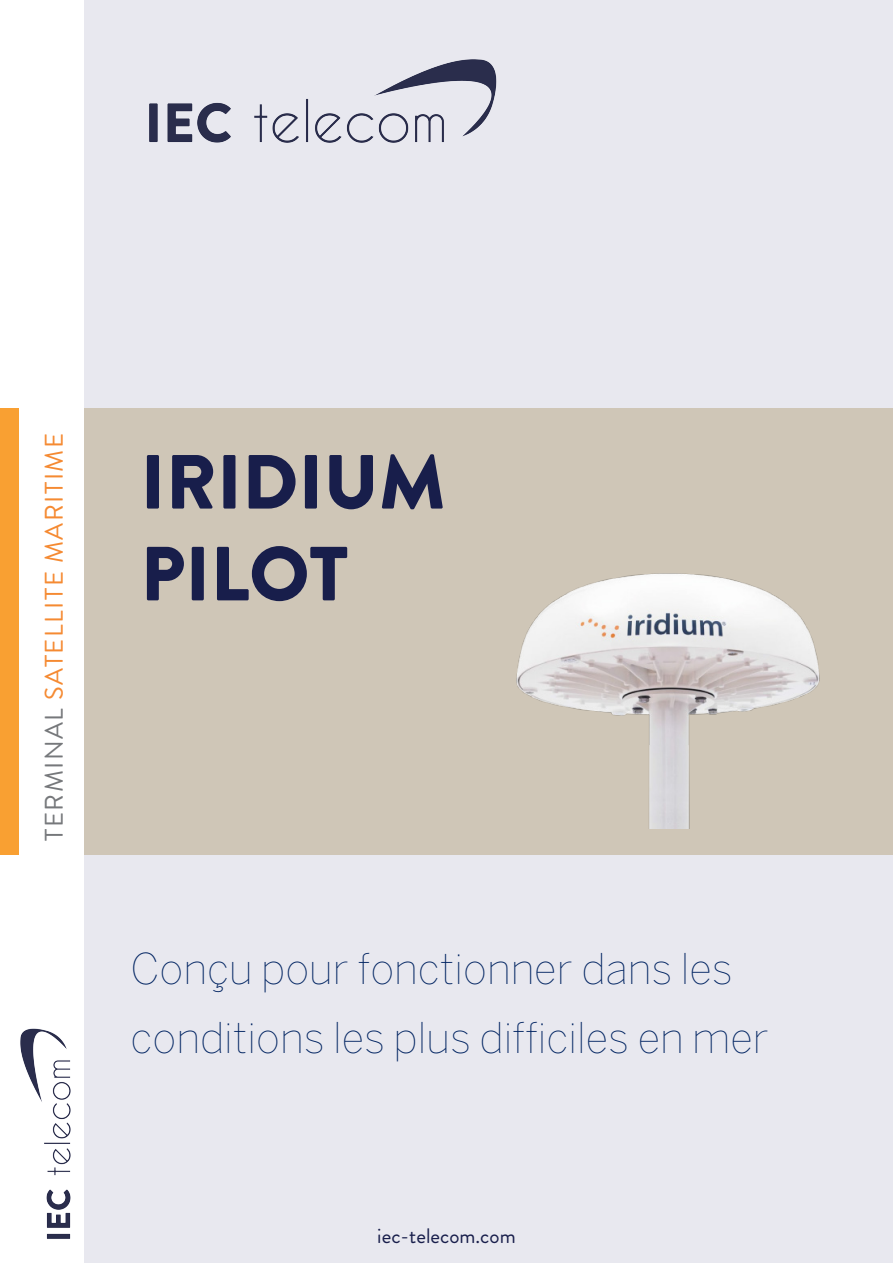
<style>
.page{position:relative;width:893px;height:1263px;background:#fff}
.page>*{position:absolute;margin:0;border:0;box-sizing:border-box;transform-origin:0 0}
.t1{font:900 76.5px "Brandon Grotesque";color:#181e4b}
.t2{font:100 42px/69px "Benton Sans";color:#002361}
.t3{font:25.5px "Brandon Grotesque";letter-spacing:.06em;color:#f58a32}
.t4{font:21px "Brandon Grotesque";color:#181e4b}
.s1{color:#76787b}
</style>
<div class="page">
<div style="left:84px;top:0;width:809px;height:1263px;background:#e8e8ef"></div>
<div style="left:0;top:408px;width:19px;height:447px;background:#f9a032"></div>
<div style="left:85px;top:408px;width:808px;height:447px;background:#cfc6b7"></div>
<img style="left:149px;top:59px;width:348px;height:84px">
<img style="left:20px;top:1028px;width:51px;height:211px">
<img style="left:516px;top:573px;width:304px;height:255px">
<p class="t3" style="left:37px;top:841px;width:410px;rotate:-90deg"><span class="s1">TERMINAL</span> SATELLITE MARITIME</p>
<p class="t1" style="left:140px;top:428px;width:307px">IRIDIUM</p>
<p class="t1" style="left:140px;top:520px;width:209px">PILOT</p>
<p class="t2" style="left:131px;top:934px;width:640px">Conçu pour fonctionner dans les conditions les plus difficiles en mer</p>
<p class="t4" style="left:377px;top:1221px;width:140px">iec-telecom.com</p>
</div>
